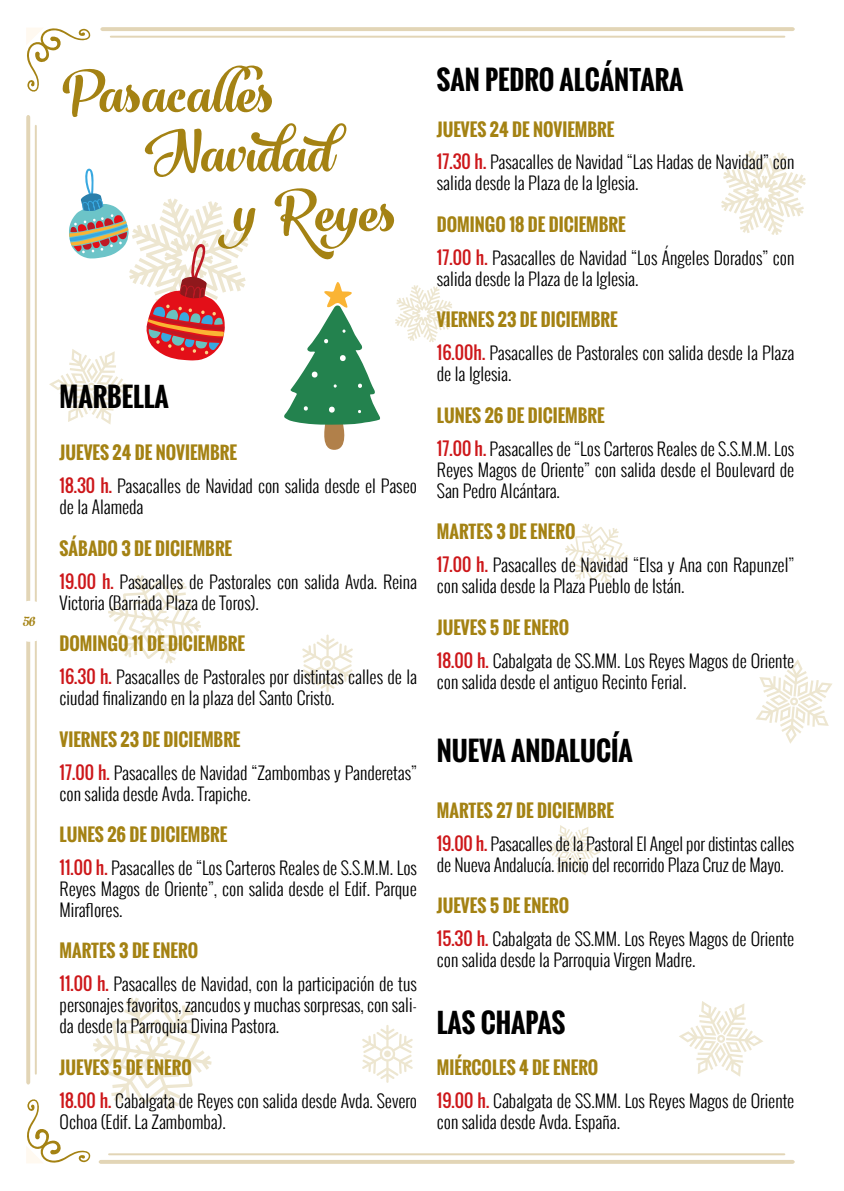
<style>
.page{position:relative;width:844px;height:1191px;background:#fff}
.page>*{position:absolute;margin:0;border:0;box-sizing:border-box;transform-origin:0 0}
.t1{font:italic 70px "Larry";color:#a48213}
.t2{font:700 26.25px "Oswald";color:#000}
.t3{font:italic 21px "Larry";color:#a48213}
.t4{font:300 17.5px/32.9px "Oswald";color:#000}
.s1{font-weight:700;color:#a48213}
.s2{font-weight:400;color:#cd171a}
</style>
<div class="page">
<svg style="left:26px;top:115px;width:4px;height:969px;background:#e4d7bb"></svg>
<hr style="left:35px;top:125px;width:2px;height:949px;background:#e2d5b6">
<svg style="left:99px;top:1159px;width:695px;height:4px;fill:#e2d5b6"></svg>
<hr style="left:108px;top:1153px;width:677px;height:2px;background:#e2d5b6">
<hr style="left:100px;top:27px;width:694px;height:4px;background:#e2d5b6;border-radius:2px">
<hr style="left:110px;top:36px;width:675px;height:2px;background:#e2d5b6">
<svg style="left:26px;top:28px;width:65px;height:64px"></svg>
<div style="left:11px;top:601px;width:39px;height:40px;background:#fff;border-radius:50%"></div>
<div style="left:10px;top:601px;width:41px;height:41px;border:2px solid #fff;border-radius:50%"></div>
<svg style="left:26px;top:997px;width:185px;height:166px"></svg>
<svg style="left:108px;top:575px;width:93px;height:88px"></svg>
<svg style="left:565px;top:524px;width:63px;height:60px"></svg>
<svg style="left:679px;top:1001px;width:84px;height:75px"></svg>
<svg style="left:756px;top:659px;width:76px;height:85px"></svg>
<svg style="left:545px;top:825px;width:56px;height:50px"></svg>
<svg style="left:362px;top:1025px;width:50px;height:57px"></svg>
<div style="left:384px;top:1050px;width:6px;height:7px;background:#ede6d0;border-radius:50%"></div>
<svg style="left:302px;top:634px;width:51px;height:58px"></svg>
<div style="left:324px;top:660px;width:7px;height:7px;background:#ede6d0;border-radius:50%"></div>
<svg style="left:721px;top:150px;width:84px;height:85px"></svg>
<svg style="left:395px;top:285px;width:57px;height:57px"></svg>
<svg style="left:49px;top:168px;width:199px;height:256px"></svg>
<svg style="left:284px;top:282px;width:96px;height:168px"></svg>
<p class="t3" style="left:23px;top:607px;width:14px">56</p>
<h1 class="t1" style="left:60px;top:52px;width:215px">Pasacalles</h1>
<h1 class="t1" style="left:153px;top:111px;width:180px">Navidad</h1>
<h1 class="t1" style="left:232px;top:171px;width:165px">y Reyes</h1>
<h2 class="t2" style="left:60px;top:377px;width:111px">MARBELLA</h2>
<p class="t4" style="left:60px;top:436px;width:359px"><span class="s1">JUEVES 24 DE NOVIEMBRE<br></span><span class="s2">18.30 h.</span> Pasacalles de Navidad con salida desde el Paseo</p>
<p class="t4" style="left:60px;top:490px;width:85px">de la Alameda</p>
<p class="t4" style="left:60px;top:532px;width:359px"><span class="s1">SÁBADO 3 DE DICIEMBRE<br></span><span class="s2">19.00 h.</span> Pasacalles de Pastorales con salida Avda. Reina</p>
<p class="t4" style="left:60px;top:586px;width:201px">Victoria (Barriada Plaza de Toros).</p>
<p class="t4" style="left:60px;top:627px;width:359px"><span class="s1">DOMINGO 11 DE DICIEMBRE<br></span><span class="s2">16.30 h.</span> Pasacalles de Pastorales por distintas calles de la</p>
<p class="t4" style="left:60px;top:681px;width:276px">ciudad finalizando en la plaza del Santo Cristo.</p>
<p class="t4" style="left:60px;top:723px;width:359px"><span class="s1">VIERNES 23 DE DICIEMBRE<br></span><span class="s2">17.00 h.</span> Pasacalles de Navidad “Zambombas y Panderetas”</p>
<p class="t4" style="left:60px;top:777px;width:193px">con salida desde Avda. Trapiche.</p>
<p class="t4" style="left:60px;top:818px;width:359px"><span class="s1">LUNES 26 DE DICIEMBRE<br></span><span class="s2">11.00 h.</span> Pasacalles de “Los Carteros Reales de S.S.M.M. Los</p>
<p class="t4" style="left:60px;top:878px;width:359px;line-height:21px">Reyes Magos de Oriente”, con salida desde el Edif. Parque<br>Miraflores.</p>
<p class="t4" style="left:60px;top:934px;width:359px"><span class="s1">MARTES 3 DE ENERO<br></span><span class="s2">11.00 h.</span> Pasacalles de Navidad, con la participación de tus</p>
<p class="t4" style="left:60px;top:994px;width:359px;line-height:21px">personajes favoritos, zancudos y muchas sorpresas, con sali&shy;da desde la Parroquia Divina Pastora.</p>
<p class="t4" style="left:60px;top:1051px;width:359px"><span class="s1">JUEVES 5 DE ENERO<br></span><span class="s2">18.00 h.</span> Cabalgata de Reyes con salida desde Avda. Severo</p>
<p class="t4" style="left:60px;top:1105px;width:168px">Ochoa (Edif. La Zambomba).</p>
<h2 class="t2" style="left:437px;top:60px;width:248px">SAN PEDRO ALCÁNTARA</h2>
<p class="t4" style="left:437px;top:113px;width:359px"><span class="s1">JUEVES 24 DE NOVIEMBRE<br></span><span class="s2">17.30 h.</span> Pasacalles de Navidad “Las Hadas de Navidad” con</p>
<p class="t4" style="left:437px;top:167px;width:203px">salida desde la Plaza de la Iglesia.</p>
<p class="t4" style="left:437px;top:208px;width:359px"><span class="s1">DOMINGO 18 DE DICIEMBRE<br></span><span class="s2">17.00 h.</span> Pasacalles de Navidad “Los Ángeles Dorados” con</p>
<p class="t4" style="left:437px;top:262px;width:203px">salida desde la Plaza de la Iglesia.</p>
<p class="t4" style="left:437px;top:303px;width:359px"><span class="s1">VIERNES 23 DE DICIEMBRE<br></span><span class="s2">16.00h.</span> Pasacalles de Pastorales con salida desde la Plaza</p>
<p class="t4" style="left:437px;top:357px;width:76px">de la Iglesia.</p>
<p class="t4" style="left:437px;top:399px;width:359px"><span class="s1">LUNES 26 DE DICIEMBRE<br></span><span class="s2">17.00 h.</span> Pasacalles de “Los Carteros Reales de S.S.M.M. Los</p>
<p class="t4" style="left:437px;top:459px;width:359px;line-height:21px">Reyes Magos de Oriente” con salida desde el Boulevard de<br>San Pedro Alcántara.</p>
<p class="t4" style="left:437px;top:515px;width:359px"><span class="s1">MARTES 3 DE ENERO<br></span><span class="s2">17.00 h.</span> Pasacalles de Navidad “Elsa y Ana con Rapunzel”</p>
<p class="t4" style="left:437px;top:569px;width:249px">con salida desde la Plaza Pueblo de Istán.</p>
<p class="t4" style="left:437px;top:611px;width:359px"><span class="s1">JUEVES 5 DE ENERO<br></span><span class="s2">18.00 h.</span> Cabalgata de SS.MM. Los Reyes Magos de Oriente</p>
<p class="t4" style="left:437px;top:665px;width:251px">con salida desde el antiguo Recinto Ferial.</p>
<h2 class="t2" style="left:437px;top:730px;width:197px">NUEVA ANDALUCÍA</h2>
<p class="t4" style="left:437px;top:794px;width:359px"><span class="s1">MARTES 27 DE DICIEMBRE<br></span><span class="s2">19.00 h.</span> Pasacalles de la Pastoral El Angel por distintas calles</p>
<p class="t4" style="left:437px;top:848px;width:348px">de Nueva Andalucía. Inicio del recorrido Plaza Cruz de Mayo.</p>
<p class="t4" style="left:437px;top:889px;width:359px"><span class="s1">JUEVES 5 DE ENERO<br></span><span class="s2">15.30 h.</span> Cabalgata de SS.MM. Los Reyes Magos de Oriente</p>
<p class="t4" style="left:437px;top:943px;width:260px">con salida desde la Parroquia Virgen Madre.</p>
<h2 class="t2" style="left:437px;top:1002px;width:130px">LAS CHAPAS</h2>
<p class="t4" style="left:437px;top:1051px;width:359px"><span class="s1">MIÉRCOLES 4 DE ENERO<br></span><span class="s2">19.00 h.</span> Cabalgata de SS.MM. Los Reyes Magos de Oriente</p>
<p class="t4" style="left:437px;top:1105px;width:185px">con salida desde Avda. España.</p>
</div>
